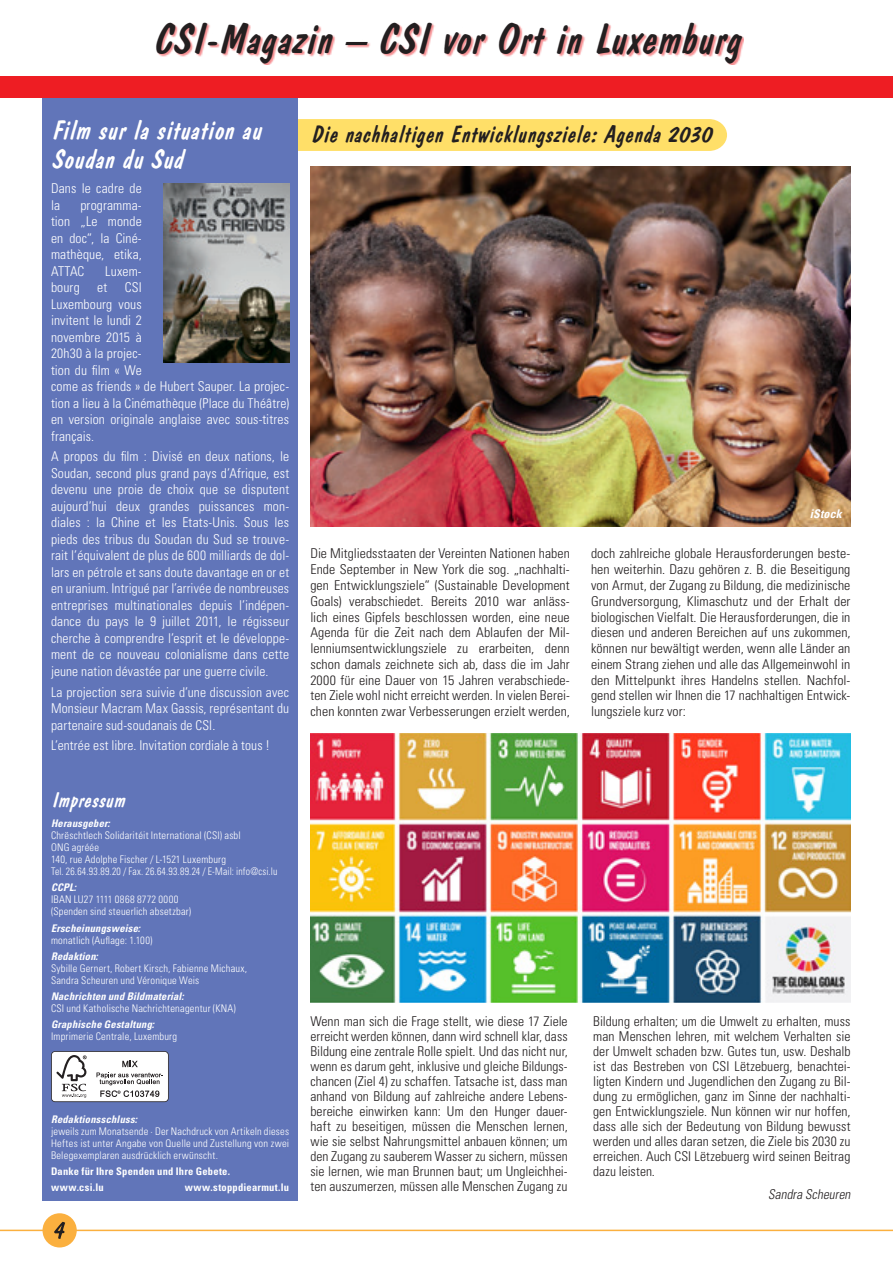
<style>
.page{position:relative;width:893px;height:1263px;background:#fff}
.page>*{position:absolute;margin:0;border:0;box-sizing:border-box;transform-origin:0 0}
.t1{font:italic 42.75px "Dom Casual";letter-spacing:-.005em;color:#231f20}
.Title_Box{font:italic 27px "Dom Casual";letter-spacing:-.005em;color:#fff}
.Supra_Title{font:italic 24px "Dom Casual";letter-spacing:-.005em;color:#231f20}
.t2{font:italic 21px "Dom Casual";color:#fff}
.Text{font:300 condensed 13.5px/15px "Univers";letter-spacing:.005em;color:#231f20;text-align:justify}
.Box{font:300 condensed 13.5px/16.5px "Univers";letter-spacing:.01em;color:#fff;text-align:justify}
.Text-2{font:italic 300 condensed 13.5px "Univers";color:#231f20}
.Foto{font:italic 700 condensed 12px "Univers";letter-spacing:.015em;color:#fff}
.t3{font:300 condensed 10.5px/12px "Univers";letter-spacing:.02em;color:#fff}
.t4{font:italic 700 condensed 10.5px "Univers";letter-spacing:.02em;color:#fff}
.t5{font:700 condensed 10.5px "Univers";letter-spacing:.025em;color:#fff}
.t6{font:300 condensed 10.5px "Univers";letter-spacing:.02em;color:#fff;scale:.93 1}
</style>
<div class="page">
<hr style="left:0;top:1229px;width:893px;height:2px;background:#fbb03f">
<div style="left:43px;top:1213px;width:34px;height:34px;background:#fbb03f;border-radius:50%"></div>
<div style="left:298px;top:119px;width:429px;height:32px;background:#ffdf68"></div>
<div style="left:43px;top:98px;width:255px;height:1102px;background:#6175b9"></div>
<div style="left:0;top:77px;width:893px;height:21px;background:#ee1d23"></div>
<div style="left:158px;top:24px;width:586px;height:41px;background:#ee1d23;opacity:.5"></div>
<img style="left:310px;top:167px;width:540px;height:359px">
<svg style="left:54px;top:1222px;width:11px;height:17px"></svg>
<svg style="left:51px;top:1051px;width:118px;height:51px;background:#dadada"></svg>
<img style="left:163px;top:184px;width:126px;height:178px">
<img style="left:310px;top:733px;width:540px;height:269px">
<p class="t1" style="left:152px;top:13px;width:590px">CSI‑Magazin – CSI vor Ort in Luxemburg</p>
<p class="Title_Box" style="left:51px;top:114px;width:212px">Film sur la situation au</p>
<p class="Supra_Title" style="left:310px;top:120px;width:403px">Die nachhaltigen Entwicklungsziele: Agenda 2030</p>
<p class="Title_Box" style="left:51px;top:143px;width:134px">Soudan du Sud</p>
<p class="Box" style="left:51px;top:180px;width:92px">Dans le cadre de la</p>
<p class="Box" style="left:51px;top:196px;width:92px;text-indent:29px">programma&shy;tion „Le monde en doc“, la Ciné&shy;mathèque, etika, ATTAC</p>
<p class="Box" style="left:105px;top:262px;width:38px">Luxem-</p>
<p class="Box" style="left:51px;top:279px;width:240px;text-align:left;text-indent:74px">CSI<br>Luxembourg vous<br>invitent le lundi 2<br>novembre 2015 à<br>20h30 à la projec-<br>tion du film « We<br>come as friends » de Hubert Sauper. La projec&shy;tion a lieu à la Cinémathèque (Place du Théâtre) en version originale anglaise avec sous-titres français.</p>
<p class="Box" style="left:51px;top:448px;width:240px">A propos du film : Divisé en deux nations, le Soudan, second plus grand pays d’Afrique, est devenu une proie de choix que se disputent aujourd’hui deux grandes puissances mon&shy;diales : la Chine et les Etats-Unis. Sous les pieds des tribus du Soudan du Sud se trouve&shy;rait l’équivalent de plus de 600 milliards de dol&shy;lars en pétrole et sans doute davantage en or et en uranium. Intrigué par l’arrivée de nombreuses entreprises multinationales depuis l’indépen&shy;dance du pays le 9 juillet 2011, le régisseur cherche à comprendre l’esprit et le développe&shy;ment de ce nouveau colonialisme dans cette jeune nation dévastée par une guerre civile.</p>
<p class="Box" style="left:51px;top:683px;width:240px">La projection sera suivie d’une discussion avec Monsieur Macram Max Gassis, représentant du partenaire sud-soudanais de CSI.</p>
<p class="Box" style="left:51px;top:737px;width:221px">L’entrée est libre. Invitation cordiale à tous !</p>
<p class="Box" style="left:51px;top:279px;width:30px">bourg</p>
<p class="Box" style="left:97px;top:279px;width:12px">et</p>
<p class="t2" style="left:51px;top:787px;width:75px">Impressum</p>
<p class="t4" style="left:51px;top:817px;width:60px">Herausgeber:</p>
<p class="t3" style="left:51px;top:829px;width:191px">Chrëschtlech Solidaritéit International (CSI) asbl</p>
<p class="t3" style="left:51px;top:841px;width:50px">ONG agréée</p>
<p class="t3" style="left:51px;top:853px;width:177px">140, rue Adolphe Fischer / L-1521 Luxemburg</p>
<p class="t6" style="left:51px;top:865px;width:245px">Tel. 26.64.93.89.20 / Fax. 26.64.93.89.24 / E‑Mail: info@csi.lu</p>
<p class="t4" style="left:51px;top:881px;width:26px">CCPL:</p>
<p class="t3" style="left:51px;top:893px;width:129px">IBAN LU27 1111 0868 8772 0000</p>
<p class="t3" style="left:51px;top:905px;width:142px">(Spenden sind steuerlich absetzbar)</p>
<p class="t4" style="left:51px;top:921px;width:91px">Erscheinungsweise:</p>
<p class="t3" style="left:51px;top:934px;width:103px">monatlich (Auflage: 1.100)</p>
<p class="t4" style="left:51px;top:950px;width:48px">Redaktion:</p>
<p class="t3" style="left:51px;top:962px;width:198px">Sybille Gernert, Robert Kirsch, Fabienne Michaux,<br>Sandra Scheuren und Véronique Weis</p>
<p class="t4" style="left:51px;top:990px;width:134px">Nachrichten und Bildmaterial:</p>
<p class="t3" style="left:51px;top:1002px;width:186px">CSI und Katholische Nachrichtenagentur (KNA)</p>
<p class="t4" style="left:51px;top:1018px;width:105px">Graphische Gestaltung:</p>
<p class="t3" style="left:51px;top:1030px;width:128px">Imprimerie Centrale, Luxemburg</p>
<p class="t4" style="left:51px;top:1112px;width:88px">Redaktionsschluss:</p>
<p class="t3" style="left:51px;top:1125px;width:240px;text-align:justify">jeweils zum Monatsende · Der Nachdruck von Artikeln dieses Heftes ist unter Angabe von Quelle und Zustellung von zwei Belegexemplaren ausdrücklich erwünscht.</p>
<p class="t5" style="left:51px;top:1165px;width:181px">Danke für Ihre Spenden und Ihre Gebete.</p>
<p class="t5" style="left:51px;top:1181px;width:54px">www.csi.lu</p>
<p class="t5" style="left:185px;top:1181px;width:106px">www.stoppdiearmut.lu</p>
<p class="Foto" style="left:810px;top:506px;width:34px">iStock</p>
<p class="Text" style="left:310px;top:545px;width:261px;line-height:15.8px">Die Mitgliedsstaaten der Vereinten Nationen haben Ende September in New York die sog. „nachhalti&shy;gen Entwicklungsziele“ (Sustainable Development Goals) verabschiedet. Bereits 2010 war anläss&shy;lich eines Gipfels beschlossen worden, eine neue Agenda für die Zeit nach dem Ablaufen der Mil&shy;lenniumsentwicklungsziele zu erarbeiten, denn schon damals zeichnete sich ab, dass die im Jahr 2000 für eine Dauer von 15 Jahren verabschiede&shy;ten Ziele wohl nicht erreicht werden. In vielen Berei&shy;chen konnten zwar Verbesserungen erzielt werden,</p>
<p class="Text" style="left:591px;top:545px;width:261px;line-height:15.8px">doch zahlreiche globale Herausforderungen beste&shy;hen weiterhin. Dazu gehören z. B. die Beseitigung von Armut, der Zugang zu Bildung, die medizinische Grundversorgung, Klimaschutz und der Erhalt der biologischen Vielfalt. Die Herausforderungen, die in diesen und anderen Bereichen auf uns zukommen, können nur bewältigt werden, wenn alle Länder an einem Strang ziehen und alle das Allgemeinwohl in den Mittelpunkt ihres Handelns stellen. Nachfol&shy;gend stellen wir Ihnen die 17 nachhaltigen Entwick&shy;lungsziele kurz vor:</p>
<p class="Text" style="left:310px;top:1013px;width:259px">Wenn man sich die Frage stellt, wie diese 17 Ziele erreicht werden können, dann wird schnell klar, dass Bildung eine zentrale Rolle spielt. Und das nicht nur, wenn es darum geht, inklusive und gleiche Bildungs&shy;chancen (Ziel 4) zu schaffen. Tatsache ist, dass man anhand von Bildung auf zahlreiche andere Lebens&shy;bereiche einwirken kann: Um den Hunger dauer&shy;haft zu beseitigen, müssen die Menschen lernen, wie sie selbst Nahrungsmittel anbauen können; um den Zugang zu sauberem Wasser zu sichern, müssen sie lernen, wie man Brunnen baut; um Ungleichhei&shy;ten auszumerzen, müssen alle Menschen Zugang zu</p>
<p class="Text" style="left:593px;top:1013px;width:259px">Bildung erhalten; um die Umwelt zu erhalten, muss man Menschen lehren, mit welchem Verhalten sie der Umwelt schaden bzw. Gutes tun, usw. Deshalb ist das Bestreben von CSI Lëtzebuerg, benachtei&shy;ligten Kindern und Jugendlichen den Zugang zu Bil&shy;dung zu ermöglichen, ganz im Sinne der nachhalti&shy;gen Entwicklungsziele. Nun können wir nur hoffen, dass alle sich der Bedeutung von Bildung bewusst werden und alles daran setzen, die Ziele bis 2030 zu erreichen. Auch CSI Lëtzebuerg wird seinen Beitrag dazu leisten.</p>
<p class="Text-2" style="left:768px;top:1186px;width:87px">Sandra Scheuren</p>
</div>
